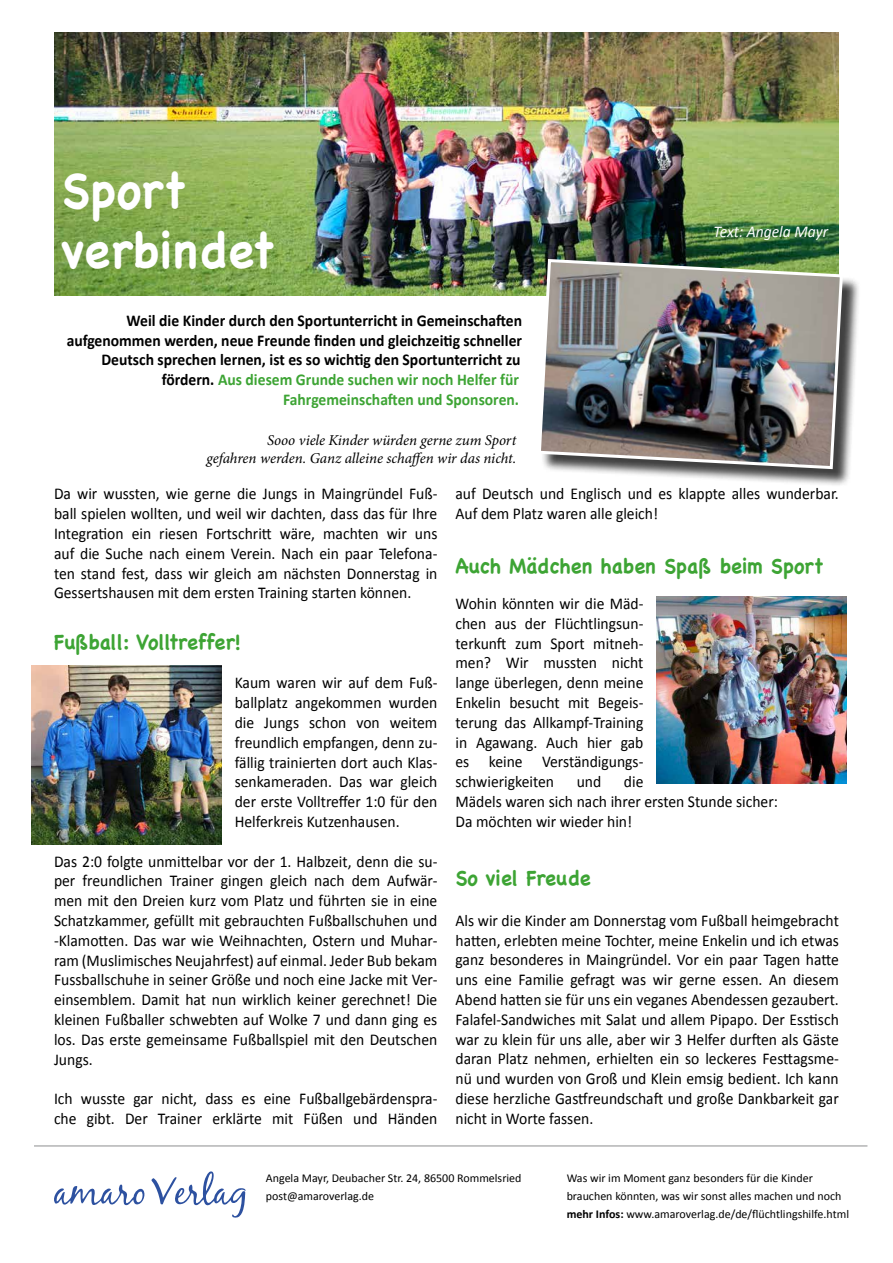
<style>
.page{position:relative;width:893px;height:1263px;background:#fff}
.page>*{position:absolute;margin:0;border:0;box-sizing:border-box;transform-origin:0 0}
.t1{font:700 49.65px/59.7px "Chalkboard";color:#fff;scale:.95 1}
.t2{font:700 21px "Chalkboard";color:#3da434;scale:.95 1}
.t3{font:16.5px/19.8px "Calibri";color:#000;text-align:justify;scale:.95 1}
.t4{font:700 16.5px/19.8px "Calibri";color:#000;text-align:right;scale:.95 1}
.t5{font:italic 16.5px "Calibri";color:#fff;scale:.95 1}
.t6{font:italic 15px/18px "Minion Pro";letter-spacing:-.005em;color:#000;text-align:right}
.t7{font:12px/18px "Calibri";color:#000}
.s1{color:#3da434}
.s2{font-weight:700}
</style>
<div class="page">
<hr style="left:34px;top:1145px;width:833px;height:2px;background:#b3b4b5">
<img style="left:32px;top:665px;width:190px;height:180px">
<img style="left:656px;top:596px;width:190px;height:187px">
<img style="left:54px;top:33px;width:785px;height:263px">
<div style="left:541px;top:262px;width:320px;height:225px;background:#000;opacity:.75"></div>
<img style="left:536px;top:257px;width:308px;height:214px">
<svg style="left:54px;top:1171px;width:192px;height:46px"></svg>
<h1 class="t1" style="left:62px;top:160px;width:225px">Sport verbindet</h1>
<p class="t4" style="left:67px;top:310px;width:481px">Weil die Kinder durch den Sportunterricht in Gemeinschaften aufgenommen werden, neue Freunde finden und gleichzeitig schneller Deutsch sprechen lernen, ist es so wichtig den Sportunterricht zu fördern. <span class="s1">Aus diesem Grunde suchen wir noch Helfer für Fahrgemeinschaften und Sponsoren.</span></p>
<p class="t6" style="left:207px;top:431px;width:311px">Sooo viele Kinder würden gerne zum Sport<br>gefahren werden. Ganz alleine schaffen wir das nicht.</p>
<p class="t5" style="left:714px;top:222px;width:122px">Text: Angela Mayr</p>
<p class="t3" style="left:54px;top:483px;width:405px">Da wir wussten, wie gerne die Jungs in Maingründel Fuß&shy;ball spielen wollten, und weil wir dachten, dass das für Ihre Integration ein riesen Fortschritt wäre, machten wir uns auf die Suche nach einem Verein. Nach ein paar Telefona&shy;ten stand fest, dass wir gleich am nächsten Donnerstag in Gessertshausen mit dem ersten Training starten können.</p>
<p class="t2" style="left:54px;top:629px;width:198px">Fußball: Volltreffer!</p>
<p class="t3" style="left:235px;top:672px;width:215px">Kaum waren wir auf dem Fuß&shy;ballplatz angekommen wurden die Jungs schon von weitem freundlich empfangen, denn zu&shy;fällig trainierten dort auch Klas&shy;senkameraden. Das war gleich der erste Volltreffer 1:0 für den Helferkreis Kutzenhausen.</p>
<p class="t3" style="left:54px;top:850px;width:405px">Das 2:0 folgte unmittelbar vor der 1. Halbzeit, denn die su&shy;per freundlichen Trainer gingen gleich nach dem Aufwär&shy;men mit den Dreien kurz vom Platz und führten sie in eine Schatzkammer, gefüllt mit gebrauchten Fußballschuhen und -Klamotten. Das war wie Weihnachten, Ostern und Muhar&shy;ram (Muslimisches Neujahrfest) auf einmal. Jeder Bub bekam Fussballschuhe in seiner Größe und noch eine Jacke mit Ver&shy;einsemblem. Damit hat nun wirklich keiner gerechnet! Die kleinen Fußballer schwebten auf Wolke 7 und dann ging es los. Das erste gemeinsame Fußballspiel mit den Deutschen Jungs.</p>
<p class="t3" style="left:54px;top:1088px;width:405px">Ich wusste gar nicht, dass es eine Fußballgebärdenspra&shy;che gibt. Der Trainer erklärte mit Füßen und Händen</p>
<p class="t3" style="left:455px;top:483px;width:405px">auf Deutsch und Englisch und es klappte alles wunderbar.<br>Auf dem Platz waren alle gleich!</p>
<p class="t2" style="left:455px;top:553px;width:389px">Auch Mädchen haben Spaß beim Sport</p>
<p class="t3" style="left:455px;top:593px;width:199px">Wohin könnten wir die Mäd&shy;chen aus der Flüchtlingsun&shy;terkunft zum Sport mitneh&shy;men? Wir mussten nicht lange überlegen, denn meine Enkelin besucht mit Begeis&shy;terung das Allkampf-Training in Agawang. Auch hier gab es keine Verständigungs&shy;schwierigkeiten</p>
<p class="t3" style="left:455px;top:771px;width:341px;text-align:left;text-indent:168px">die<br>Mädels waren sich nach ihrer ersten Stunde sicher:<br>Da möchten wir wieder hin!</p>
<p class="t3" style="left:577px;top:771px;width:27px">und</p>
<p class="t2" style="left:455px;top:865px;width:144px">So viel Freude</p>
<p class="t3" style="left:455px;top:910px;width:405px">Als wir die Kinder am Donnerstag vom Fußball heimgebracht hatten, erlebten meine Tochter, meine Enkelin und ich etwas ganz besonderes in Maingründel. Vor ein paar Tagen hatte uns eine Familie gefragt was wir gerne essen. An diesem Abend hatten sie für uns ein veganes Abendessen gezaubert.<br>Falafel-Sandwiches mit Salat und allem Pipapo. Der Esstisch war zu klein für uns alle, aber wir 3 Helfer durften als Gäste daran Platz nehmen, erhielten ein so leckeres Festtagsme&shy;nü und wurden von Groß und Klein emsig bedient. Ich kann diese herzliche Gastfreundschaft und große Dankbarkeit gar nicht in Worte fassen.</p>
<p class="t7" style="left:266px;top:1169px;width:257px">Angela Mayr, Deubacher Str. 24, 86500 Rommelsried post@amaroverlag.de</p>
<p class="t7" style="left:567px;top:1169px;width:284px">Was wir im Moment ganz besonders für die Kinder brauchen könnten, was wir sonst alles machen und noch <span class="s2">mehr Infos:</span> www.amaroverlag.de/de/flüchtlingshilfe.html</p>
</div>
